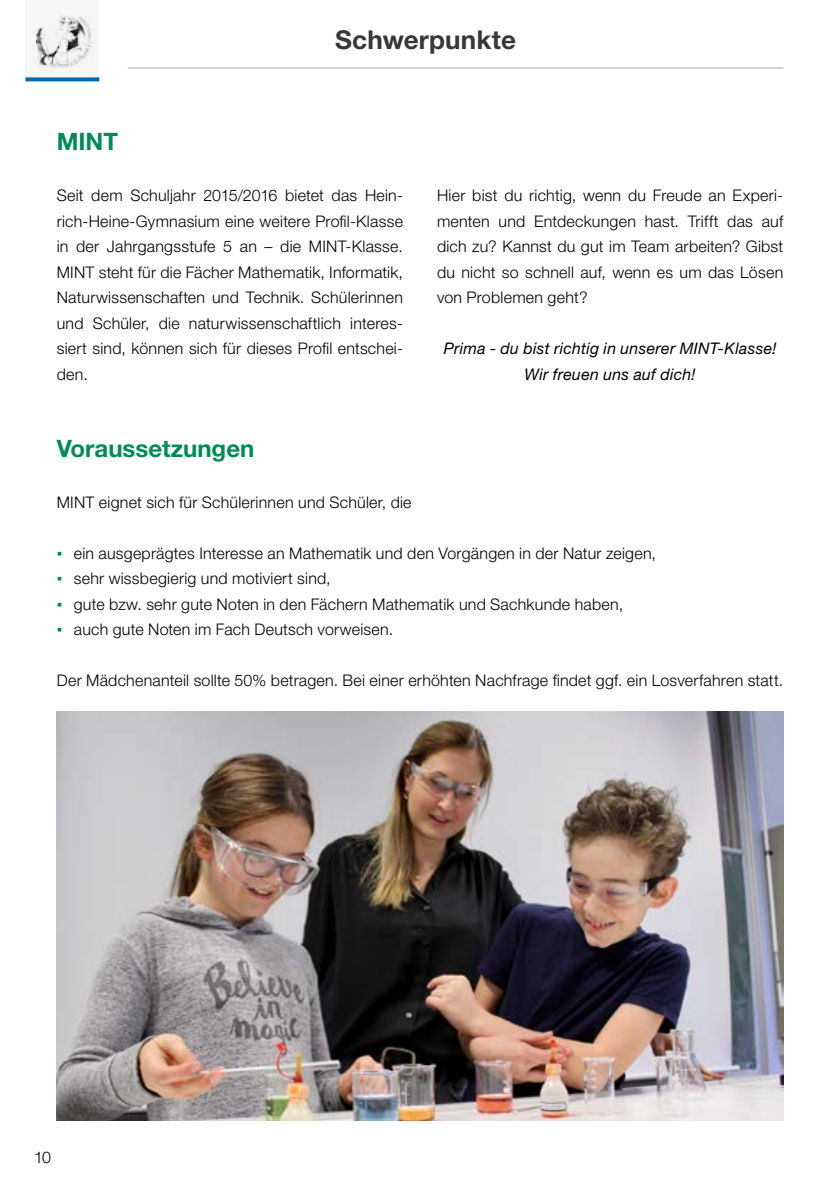
<style>
.page{position:relative;width:840px;height:1191px;background:#fff}
.page>*{position:absolute;margin:0;border:0;box-sizing:border-box;transform-origin:0 0}
.t1{font:700 26px "Helvetica Neue LT Std";letter-spacing:.005em;color:#383937}
.t2{font:700 24px "Helvetica Neue LT Std";color:#008b55}
.t3{font:300 16px/25.6px "Helvetica Neue LT Std";letter-spacing:.015em;color:#000;text-align:justify}
.t4{font:italic 16px/25.6px "Helvetica Neue LT Std";letter-spacing:.02em;color:#000;text-align:center}
.s1{font-family:"Arial";font-weight:400;color:#008b55}
</style>
<div class="page">
<div style="left:26px;top:0;width:73px;height:79px;background:#f5f6f6"></div>
<img style="left:37px;top:15px;width:55px;height:52px">
<svg style="left:26px;top:77px;width:73px;height:4px"></svg>
<hr style="left:128px;top:67px;width:654px;height:2px;background:#cfd0d0">
<img style="left:57px;top:711px;width:725px;height:409px">
<hr style="left:839px;top:1018px;width:1px;height:173px;background:#ececec">
<h2 class="t2" style="left:57px;top:127px;width:63px">MINT</h2>
<h1 class="t1" style="left:335px;top:24px;width:182px">Schwerpunkte</h1>
<p class="t3" style="left:57px;top:182px;width:347px">Seit dem Schuljahr 2015/2016 bietet das Hein&shy;rich-Heine-Gymnasium eine weitere Profil-Klasse in der Jahrgangsstufe 5 an – die MINT-Klasse.<br>MINT steht für die Fächer Mathematik, Informatik, Naturwissenschaften und Technik. Schülerinnen und Schüler, die naturwissenschaftlich interes&shy;siert sind, können sich für dieses Profil entschei&shy;den.</p>
<p class="t3" style="left:437px;top:182px;width:347px">Hier bist du richtig, wenn du Freude an Experi&shy;menten und Entdeckungen hast. Trifft das auf dich zu? Kannst du gut im Team arbeiten? Gibst du nicht so schnell auf, wenn es um das Lösen von Problemen geht?</p>
<p class="t4" style="left:443px;top:336px;width:334px">Prima - du bist richtig in unserer MINT-Klasse!<br>Wir freuen uns auf dich!</p>
<h2 class="t2" style="left:57px;top:433px;width:199px">Voraussetzungen</h2>
<p class="t3" style="left:57px;top:489px;width:356px">MINT eignet sich für Schülerinnen und Schüler, die</p>
<p class="t3" style="left:57px;top:540px;width:600px"><span class="s1">▪</span> ein ausgeprägtes Interesse an Mathematik und den Vorgängen in der Natur zeigen,</p>
<p class="t3" style="left:57px;top:565px;width:275px"><span class="s1">▪</span> sehr wissbegierig und motiviert sind,</p>
<p class="t3" style="left:57px;top:591px;width:567px"><span class="s1">▪</span> gute bzw. sehr gute Noten in den Fächern Mathematik und Sachkunde haben,</p>
<p class="t3" style="left:57px;top:616px;width:338px"><span class="s1">▪</span> auch gute Noten im Fach Deutsch vorweisen.</p>
<p class="t3" style="left:57px;top:667px;width:727px">Der Mädchenanteil sollte 50% betragen. Bei einer erhöhten Nachfrage findet ggf. ein Losverfahren statt.</p>
<p class="t3" style="left:34px;top:1143px;width:19px">10</p>
</div>
